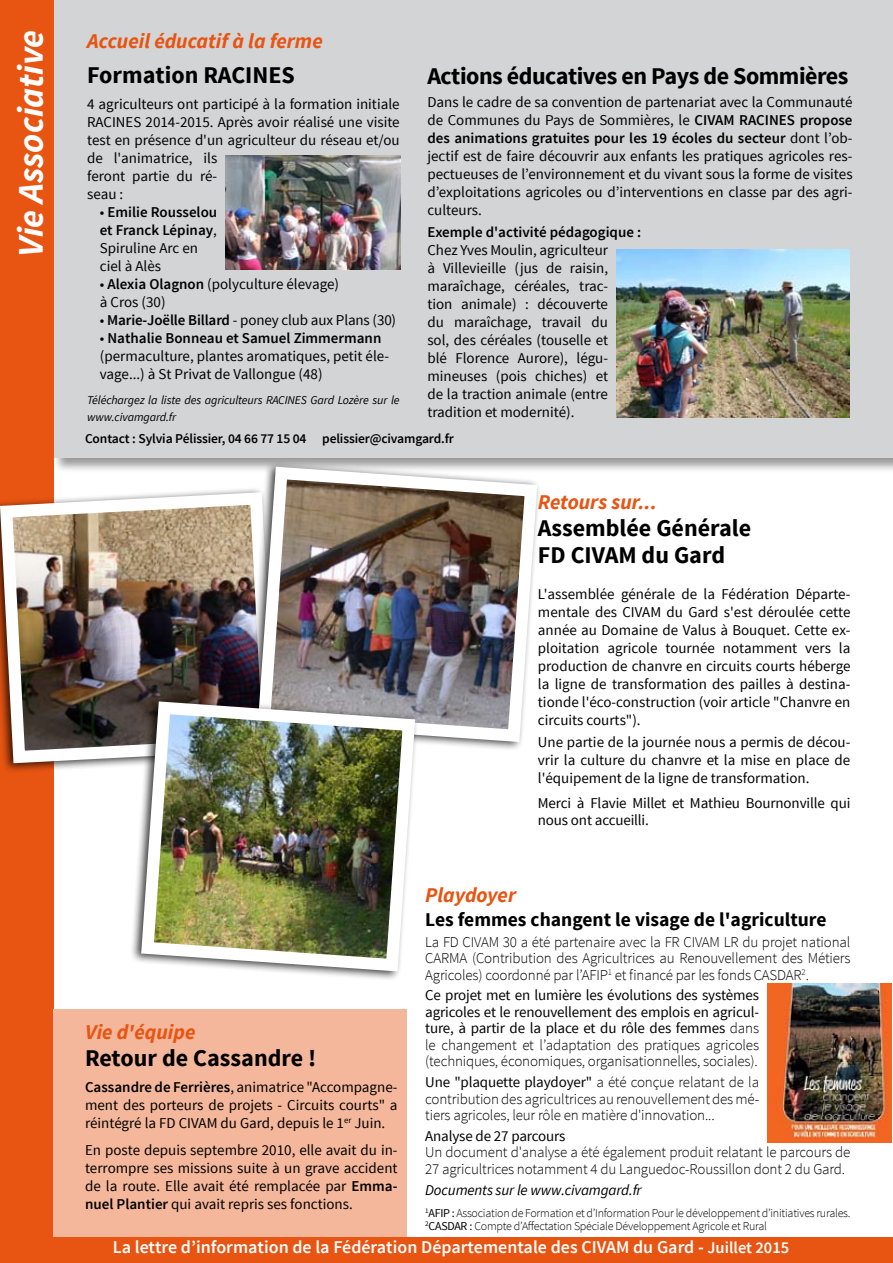
<style>
.page{position:relative;width:893px;height:1263px;background:#fff}
.page>*{position:absolute;margin:0;border:0;box-sizing:border-box;transform-origin:0 0}
.t1{font:italic 700 36px "Source Sans Pro";letter-spacing:-.005em;color:#fff}
.t2{font:700 24px/27px "Source Sans Pro";color:#000}
.t3{font:700 24px "Source Sans Pro";letter-spacing:-.02em;color:#000}
.t4{font:italic 700 21px "Source Sans Pro";color:#e85412}
.t5{font:700 19.5px "Source Sans Pro";color:#000}
.t6{font:600 18px "Source Sans Pro";color:#fff}
.t7{font:15px/18px "Source Sans Pro";color:#000;text-align:justify}
.t8{font:300 15px/16.5px "Source Sans Pro";letter-spacing:-.01em;color:#000;text-align:justify}
.t9{font:600 15px/18px "Source Sans Pro";color:#000}
.t10{font:italic 15px "Source Sans Pro";letter-spacing:-.01em;color:#000}
.t11{font:600 13.5px "Source Sans Pro";letter-spacing:-.01em;color:#000}
.t12{font:300 12px/13.5px "Source Sans Pro";letter-spacing:-.02em;color:#000}
.t13{font:italic 12px/16.5px "Source Sans Pro";letter-spacing:-.01em;color:#000}
.s1{font-weight:400}
.s2{font-weight:600}
.s3{font-weight:300}
.s4{font-size:16.5px}
</style>
<div class="page">
<div style="left:0;top:1237px;width:893px;height:26px;background:#e85412"></div>
<div style="left:52px;top:0;width:841px;height:472px;background:#000;opacity:.4"></div>
<div style="left:53px;top:0;width:840px;height:457px;background:#d3d4d5"></div>
<div style="left:0;top:0;width:53px;height:1242px;background:#e85412"></div>
<img style="left:0;top:486px;width:246px;height:283px">
<img style="left:251px;top:460px;width:293px;height:288px">
<div style="left:129px;top:695px;width:290px;height:286px;background:#000;opacity:.75"></div>
<img style="left:135px;top:695px;width:287px;height:283px">
<img style="left:617px;top:250px;width:232px;height:167px">
<img style="left:768px;top:983px;width:124px;height:160px">
<div style="left:53px;top:1009px;width:353px;height:228px;background:#f5b79b"></div>
<img style="left:226px;top:155px;width:174px;height:115px">
<h1 class="t1" style="left:8px;top:257px;width:229px;rotate:-90deg">Vie Associative</h1>
<h3 class="t4" style="left:87px;top:27px;width:237px">Accueil éducatif à la ferme</h3>
<h2 class="t2" style="left:87px;top:62px;width:209px">Formation RACINES</h2>
<p class="t7" style="left:87px;top:96px;width:314px;text-align:left">4 agriculteurs ont participé à la formation initiale RACINES 2014-2015. Après avoir réalisé une visite test en présence d'un agriculteur du réseau et/ou de l'animatrice, ils<br>feront partie du ré-<br>seau :</p>
<p class="t9" style="left:100px;top:204px;width:119px"><span class="s1">•</span> Emilie Rousselou et Franck Lépinay<span class="s1">,<br>Spiruline Arc en ciel à Alès</span></p>
<p class="t7" style="left:100px;top:276px;width:241px">• <span class="s2">Alexia Olagnon</span> (polyculture élevage) à Cros (30)</p>
<p class="t7" style="left:100px;top:312px;width:298px">• <span class="s2">Marie-Joëlle Billard</span> - poney club aux Plans (30)</p>
<p class="t7" style="left:100px;top:330px;width:291px;text-align:left">• <span class="s2">Nathalie Bonneau et Samuel Zimmermann </span>(permaculture, plantes aromatiques, petit éle&shy;vage...) à St Privat de Vallongue (48)</p>
<p class="t13" style="left:87px;top:392px;width:314px">Téléchargez la liste des agriculteurs RACINES Gard Lozère sur le www.civamgard.fr</p>
<h2 class="t3" style="left:427px;top:61px;width:423px">Actions éducatives en Pays de Sommières</h2>
<p class="t7" style="left:427px;top:93px;width:427px">Dans le cadre de sa convention de partenariat avec la Communauté de Communes du Pays de Sommières, le <span class="s2">CIVAM RACINES propose des animations gratuites pour les 19 écoles du secteur</span> dont l’ob&shy;jectif est de faire découvrir aux enfants les pratiques agricoles res&shy;pectueuses de l’environnement et du vivant sous la forme de visites d’exploitations agricoles ou d’interventions en classe par des agri&shy;culteurs.</p>
<p class="t9" style="left:427px;top:223px;width:215px">Exemple d'activité pédagogique :</p>
<p class="t7" style="left:427px;top:241px;width:182px">Chez Yves Moulin, agriculteur à Villevieille (jus de raisin, maraîchage, céréales, trac&shy;tion animale) : découverte du maraîchage, travail du sol, des céréales (touselle et blé Florence Aurore), légu&shy;mineuses (pois chiches) et de la traction animale (entre tradition et modernité).</p>
<p class="t11" style="left:85px;top:430px;width:370px">Contact : Sylvia Pélissier, 04 66 77 15 04 pelissier@civamgard.fr</p>
<h3 class="t4" style="left:538px;top:489px;width:120px">Retours sur...</h3>
<h2 class="t2" style="left:538px;top:516px;width:215px">Assemblée Générale<br>FD CIVAM du Gard</h2>
<p class="t7" style="left:538px;top:585px;width:314px">L'assemblée générale de la Fédération Départe&shy;mentale des CIVAM du Gard s'est déroulée cette année au Domaine de Valus à Bouquet. Cette ex&shy;ploitation agricole tournée notamment vers la production de chanvre en circuits courts héberge la ligne de transformation des pailles à destina&shy;tionde l'éco-construction (voir article "Chanvre en circuits courts").</p>
<p class="t7" style="left:538px;top:734px;width:314px">Une partie de la journée nous a permis de décou&shy;vrir la culture du chanvre et la mise en place de l'équipement de la ligne de transformation.</p>
<p class="t7" style="left:538px;top:795px;width:314px;line-height:16.5px">Merci à Flavie Millet et Mathieu Bournonville qui nous ont accueilli.</p>
<h3 class="t4" style="left:85px;top:1018px;width:112px">Vie d'équipe</h3>
<h2 class="t2" style="left:85px;top:1045px;width:233px">Retour de Cassandre !</h2>
<p class="t7" style="left:85px;top:1078px;width:314px"><span class="s2">Cassandre de Ferrières</span>, animatrice "Accompagne&shy;ment des porteurs de projets - Circuits courts" a réintégré la FD CIVAM du Gard, depuis le 1<sup>er</sup> Juin.</p>
<p class="t7" style="left:85px;top:1141px;width:314px">En poste depuis septembre 2010, elle avait du in&shy;terrompre ses missions suite à un grave accident de la route. Elle avait été remplacée par <span class="s2">Emma&shy;nuel Plantier</span> qui avait repris ses fonctions.</p>
<h3 class="t4" style="left:425px;top:882px;width:92px">Playdoyer</h3>
<h3 class="t5" style="left:425px;top:907px;width:403px">Les femmes changent le visage de l'agriculture</h3>
<p class="t8" style="left:425px;top:933px;width:427px">La FD CIVAM 30 a été partenaire avec la FR CIVAM LR du projet national CARMA (Contribution des Agricultrices au Renouvellement des Métiers Agricoles) coordonné par l’AFIP<sup>1</sup> et financé par les fonds CASDAR<sup>2</sup>.</p>
<p class="t7" style="left:425px;top:987px;width:335px;line-height:16.5px">Ce projet met en lumière les évolutions des systèmes agricoles et le renouvellement des emplois en agricul&shy;ture, à partir de la place et du rôle des femmes <span class="s3">dans le changement et l’adaptation des pratiques agricoles (techniques, économiques, organisationnelles, sociales).</span></p>
<p class="t8" style="left:425px;top:1074px;width:335px"><span class="s1">Une "plaquette playdoyer"</span> a été conçue relatant de la contribution des agricultrices au renouvellement des mé&shy;tiers agricoles, leur rôle en matière d'innovation...</p>
<p class="t7" style="left:425px;top:1127px;width:142px">Analyse de 27 parcours</p>
<p class="t8" style="left:425px;top:1144px;width:427px">Un document d'analyse a été également produit relatant le parcours de<br>27 agricultrices notamment 4 du Languedoc-Roussillon dont 2 du Gard.</p>
<p class="t10" style="left:425px;top:1180px;width:218px">Documents sur le www.civamgard.fr</p>
<p class="t12" style="left:425px;top:1206px;width:427px"><sup>1</sup><span class="s1">AFIP :</span> Association de Formation et d’Information Pour le développement d’initiatives rurales.<br><sup>2</sup><span class="s1">CASDAR :</span> Compte d’Affectation Spéciale Développement Agricole et Rural</p>
<p class="t6" style="left:113px;top:1235px;width:678px">La lettre d’information de la Fédération Départementale des CIVAM du Gard - <span class="s4">Juillet 2015</span></p>
</div>
